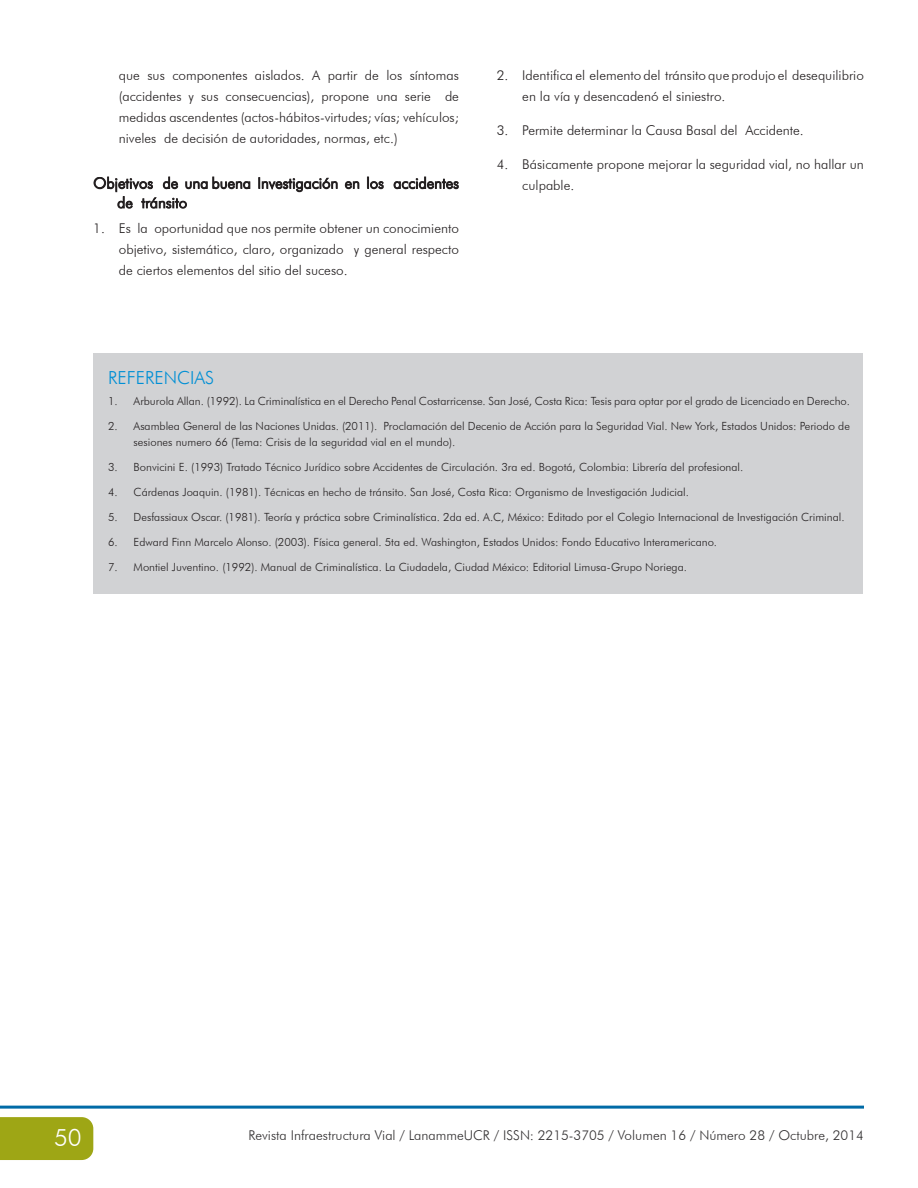
<style>
.page{position:relative;width:918px;height:1188px;background:#fff}
.page>*{position:absolute;margin:0;border:0;box-sizing:border-box;transform-origin:0 0}
.t1{font:300 24px "Futura BT";color:#fff}
.subtitulo_1{font:300 18px "Futura BT";color:#008fd5}
.subtitulo_2{font:300 15px/19.5px "Futura BT";color:#231f20}
.Lista_1{font:300 13.5px/21px "Futura BT";color:#231f20;text-align:justify}
.t2{font:300 13.5px "Futura BT";color:#312f30}
.bibliografia{font:300 11.25px/16.5px "Futura BT";color:#231f20}
</style>
<div class="page">
<div style="left:0;top:1117px;width:93px;height:43px;background:#9ea615"></div>
<svg style="left:0;top:1106px;width:864px;height:3px;background:#207db2"></svg>
<svg style="left:259px;top:177px;width:79px;height:15px"></svg>
<svg style="left:345px;top:181px;width:14px;height:8px"></svg>
<svg style="left:367px;top:177px;width:17px;height:12px"></svg>
<svg style="left:394px;top:177px;width:65px;height:12px"></svg>
<svg style="left:94px;top:177px;width:156px;height:32px"></svg>
<div style="left:93px;top:354px;width:770px;height:240px;background:#d1d2d4"></div>
<p class="Lista_1" style="left:119px;top:65px;width:342px">que sus componentes aislados. A partir de los síntomas (accidentes y sus consecuencias), propone una serie de medidas ascendentes (actos-hábitos-virtudes; vías; vehículos; niveles de decisión de autoridades, normas, etc.)</p>
<p class="subtitulo_2" style="left:117px;top:173px;width:343px;text-indent:-24px">Objetivos de una buena Investigación en los accidentes de tránsito</p>
<p class="Lista_1" style="left:119px;top:218px;width:342px;text-indent:-25px">1. Es la oportunidad que nos permite obtener un conocimiento objetivo, sistemático, claro, organizado y general respecto de ciertos elementos del sitio del suceso.</p>
<p class="Lista_1" style="left:522px;top:65px;width:343px;text-indent:-26px">2. Identifica el elemento del tránsito que produjo el desequilibrio en la vía y desencadenó el siniestro.</p>
<p class="Lista_1" style="left:497px;top:120px;width:309px">3. Permite determinar la Causa Basal del Accidente.</p>
<p class="Lista_1" style="left:522px;top:154px;width:343px;text-indent:-26px">4. Básicamente propone mejorar la seguridad vial, no hallar un culpable.</p>
<p class="subtitulo_1" style="left:108px;top:367px;width:108px">REFERENCIAS</p>
<p class="bibliografia" style="left:108px;top:393px;width:743px">1. Arburola Allan. (1992). La Criminalística en el Derecho Penal Costarricense. San José, Costa Rica: Tesis para optar por el grado de Licenciado en Derecho.</p>
<p class="bibliografia" style="left:134px;top:418px;width:718px;text-indent:-26px">2. Asamblea General de las Naciones Unidas. (2011). Proclamación del Decenio de Acción para la Seguridad Vial. New York, Estados Unidos: Periodo de sesiones numero 66 (Tema: Crisis de la seguridad vial en el mundo).</p>
<p class="bibliografia" style="left:108px;top:459px;width:637px">3. Bonvicini E. (1993) Tratado Técnico Jurídico sobre Accidentes de Circulación. 3ra ed. Bogotá, Colombia: Librería del profesional.</p>
<p class="bibliografia" style="left:108px;top:484px;width:583px">4. Cárdenas Joaquin. (1981). Técnicas en hecho de tránsito. San José, Costa Rica: Organismo de Investigación Judicial.</p>
<p class="bibliografia" style="left:108px;top:509px;width:738px">5. Desfassiaux Oscar. (1981). Teoría y práctica sobre Criminalística. 2da ed. A.C, México: Editado por el Colegio Internacional de Investigación Criminal.</p>
<p class="bibliografia" style="left:108px;top:534px;width:611px">6. Edward Finn Marcelo Alonso. (2003). Física general. 5ta ed. Washington, Estados Unidos: Fondo Educativo Interamericano.</p>
<p class="bibliografia" style="left:108px;top:559px;width:580px">7. Montiel Juventino. (1992). Manual de Criminalística. La Ciudadela, Ciudad México: Editorial Limusa-Grupo Noriega.</p>
<h1 class="t1" style="left:54px;top:1122px;width:29px">50</h1>
<p class="t2" style="left:249px;top:1127px;width:617px">Revista Infraestructura Vial / LanammeUCR / ISSN: 2215-3705 / Volumen 16 / Número 28 / Octubre, 2014</p>
</div>
